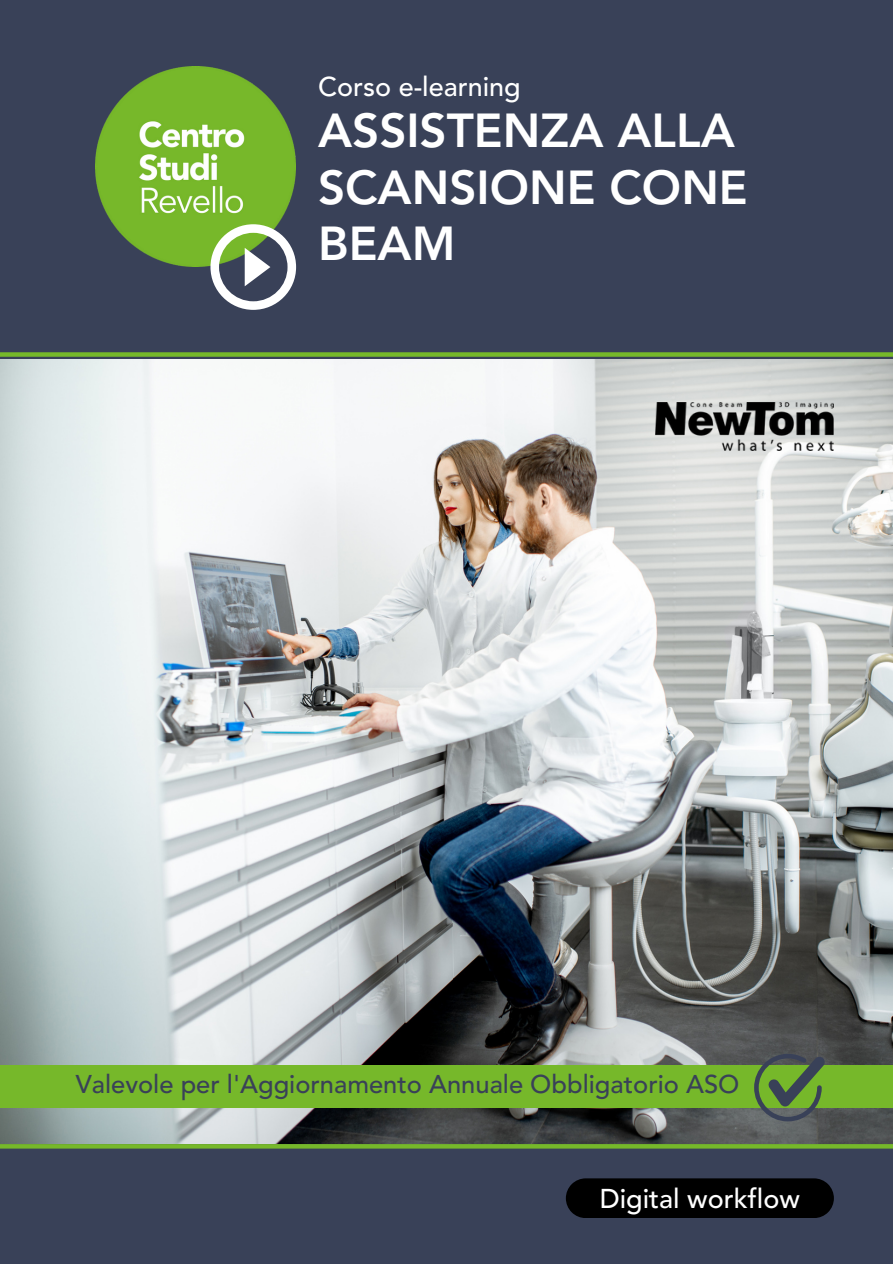
<style>
.page{position:relative;width:893px;height:1264px;background:#fff}
.page>*{position:absolute;margin:0;border:0;box-sizing:border-box;transform-origin:0 0}
.t1{font:800 47.25px/56.2px "Avenir LT Std";color:#fff}
.t2{font:500 27px "Avenir LT Std";color:#fff}
.t3{font:500 25.5px "Avenir LT Std";color:#394158}
</style>
<div class="page">
<div style="left:0;top:0;width:892px;height:1263px;background:#394158"></div>
<img style="left:95px;top:66px;width:201px;height:201px">
<svg style="left:210px;top:224px;width:86px;height:86px"></svg>
<div style="left:0;top:352px;width:892px;height:5px;background:#76b82a"></div>
<hr style="left:0;top:1144px;width:892px;height:4px;background:#76b82a">
<div style="left:566px;top:1178px;width:267px;height:39px;background:#000"></div>
<img style="left:0;top:359px;width:892px;height:784px">
<img style="left:655px;top:402px;width:178px;height:49px">
<div style="left:0;top:1065px;width:892px;height:42px;background:#76b82a"></div>
<svg style="left:754px;top:1053px;width:71px;height:68px"></svg>
<p class="t2" style="left:318px;top:75px;width:204px">Corso e-learning</p>
<p class="t1" style="left:318px;top:107px;width:431px">ASSISTENZA ALLA<br>SCANSIONE CONE<br>BEAM</p>
<p class="t3" style="left:76px;top:1073px;width:665px">Valevole per l'Aggiornamento Annuale Obbligatorio ASO</p>
<h1 class="t2" style="left:599px;top:1187px;width:201px">Digital workflow</h1>
</div>
